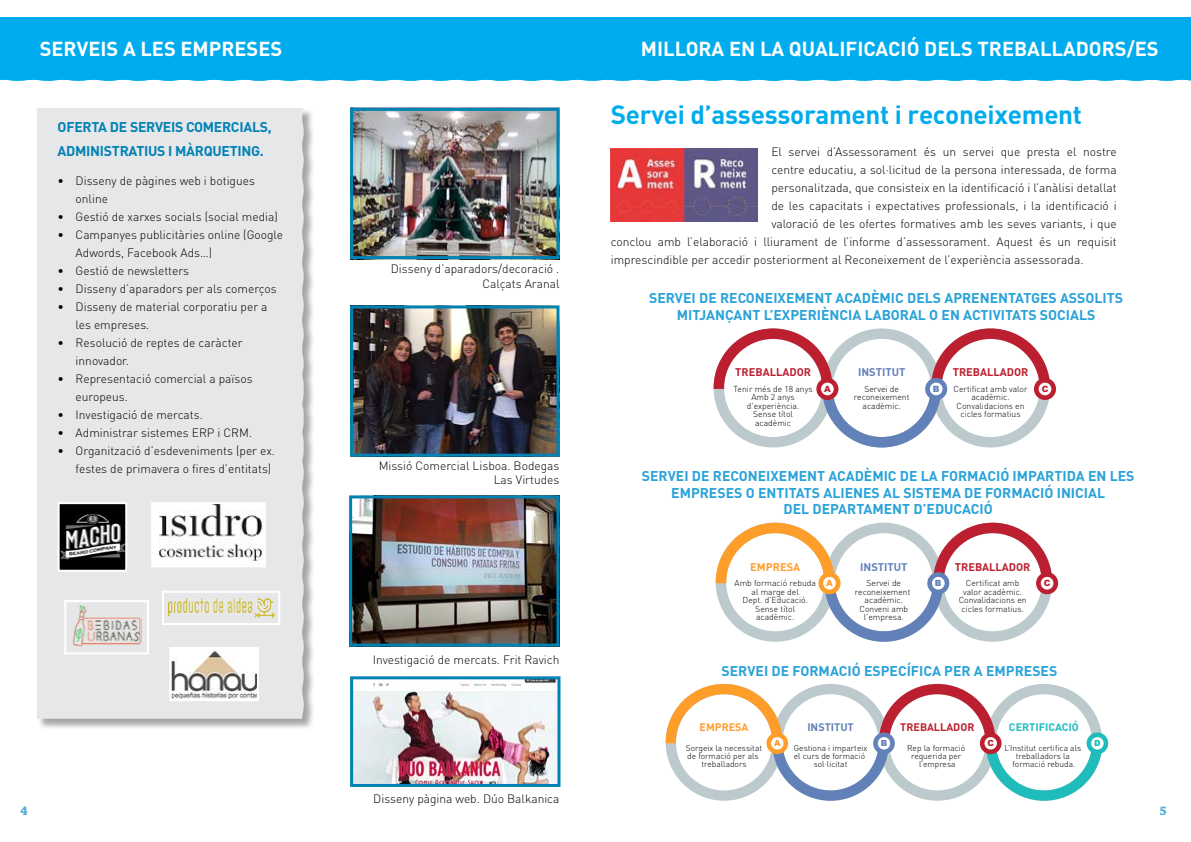
<style>
.page{position:relative;width:1191px;height:842px;background:#fff}
.page>*{position:absolute;margin:0;border:0;box-sizing:border-box;transform-origin:0 0}
.t1{font:700 26px "DIN Pro";letter-spacing:-.01em;color:#00aced}
.t2{font:700 20px "DIN Pro";color:#fff}
.t3{font:700 14px/16.8px "DIN Pro";color:#28a2d9;text-align:center}
.t4{font:700 14px/24px "DIN Pro";letter-spacing:-.02em;color:#0082b4}
.t5{font:700 13.2px "Chaparral Pro";color:#4aaacd}
.t6{font:700 13.2px "Chaparral Pro";color:#46b3da}
.t7{font:300 12px/18px "DIN Pro";color:#000}
.t8{font:700 11px "DIN Pro";color:#bc2030}
.t9{font:700 11px "DIN Pro";color:#6281b8}
.t10{font:700 11px "DIN Pro";color:#ff9d2a}
.t11{font:700 10.8px "DIN Pro";color:#20bcbc}
.t12{font:700 10.8px "DIN Pro";color:#bc2030}
.t13{font:700 10.8px "DIN Pro";color:#6281b8}
.t14{font:700 10.8px "DIN Pro";color:#ff9d2a}
.t15{font:300 8.6px/8.6px "DIN Pro";color:#000;text-align:center}
.t16{font:900 8.6px "Arial";color:#bc2030}
.t17{font:900 8.6px "Arial";color:#6281b8}
.t18{font:900 8.6px "Arial";color:#ff9d2a}
.t19{font:300 8.4px/8.4px "DIN Pro";color:#000;text-align:center}
.t20{font:900 8.4px "Arial";color:#ff9d2a}
.t21{font:900 8.4px "Arial";color:#6281b8}
.t22{font:900 8.4px "Arial";color:#bc2030}
.t23{font:900 8.4px "Arial";color:#20bcbc}
</style>
<div class="page">
<svg style="left:665px;top:684px;width:437px;height:117px"></svg>
<svg style="left:766px;top:732px;width:22px;height:22px"></svg>
<div style="left:873px;top:732px;width:21px;height:22px;background:#6281b8;border-radius:50%"></div>
<div style="left:980px;top:732px;width:21px;height:22px;background:#bc2030;border-radius:50%"></div>
<svg style="left:1086px;top:732px;width:22px;height:22px"></svg>
<div style="left:771px;top:737px;width:12px;height:12px;background:#fff;border-radius:50%"></div>
<div style="left:877px;top:737px;width:13px;height:12px;background:#fff;border-radius:50%"></div>
<div style="left:984px;top:737px;width:13px;height:12px;background:#fff;border-radius:50%"></div>
<div style="left:1091px;top:737px;width:12px;height:12px;background:#fff;border-radius:50%"></div>
<svg style="left:715px;top:523px;width:337px;height:119px"></svg>
<svg style="left:818px;top:572px;width:22px;height:22px"></svg>
<svg style="left:927px;top:572px;width:22px;height:22px"></svg>
<svg style="left:1036px;top:572px;width:22px;height:22px"></svg>
<div style="left:823px;top:577px;width:13px;height:12px;background:#fff;border-radius:50%"></div>
<div style="left:932px;top:577px;width:12px;height:12px;background:#fff;border-radius:50%"></div>
<div style="left:1040px;top:577px;width:13px;height:12px;background:#fff;border-radius:50%"></div>
<div style="left:0;top:17px;width:1191px;height:64px;background:#00aced"></div>
<img style="left:611px;top:148px;width:146px;height:73px">
<svg style="left:713px;top:328px;width:337px;height:119px"></svg>
<svg style="left:816px;top:378px;width:22px;height:22px"></svg>
<svg style="left:925px;top:378px;width:22px;height:22px"></svg>
<svg style="left:1034px;top:378px;width:22px;height:22px"></svg>
<div style="left:821px;top:383px;width:12px;height:12px;background:#fff;border-radius:50%"></div>
<div style="left:930px;top:383px;width:12px;height:12px;background:#fff;border-radius:50%"></div>
<div style="left:1038px;top:383px;width:13px;height:12px;background:#fff;border-radius:50%"></div>
<div style="left:37px;top:108px;width:278px;height:622px;background:#000;opacity:.35"></div>
<div style="left:37px;top:108px;width:267px;height:611px;background:#e6e7e8"></div>
<svg style="left:57px;top:501px;width:71px;height:72px;background:#585858"></svg>
<svg style="left:150px;top:501px;width:117px;height:67px"></svg>
<svg style="left:63px;top:599px;width:87px;height:56px;background:#e0dbd9"></svg>
<img style="left:168px;top:598px;width:106px;height:19px">
<div style="left:162px;top:591px;width:118px;height:34px;border:2px solid #fff"></div>
<img style="left:172px;top:650px;width:84px;height:48px">
<img style="left:354px;top:112px;width:201px;height:143px">
<div style="left:350px;top:108px;width:209px;height:151px;border:3px solid #0082b4"></div>
<img style="left:354px;top:309px;width:201px;height:144px">
<div style="left:350px;top:305px;width:209px;height:152px;border:3px solid #0082b4"></div>
<img style="left:353px;top:499px;width:202px;height:144px">
<div style="left:349px;top:495px;width:210px;height:152px;border:3px solid #0082b4"></div>
<img style="left:354px;top:680px;width:202px;height:103px">
<div style="left:350px;top:676px;width:210px;height:111px;border:3px solid #0082b4"></div>
<h2 class="t2" style="left:40px;top:36px;width:244px">SERVEIS A LES EMPRESES</h2>
<h2 class="t2" style="left:641px;top:36px;width:519px">MILLORA EN LA QUALIFICACIÓ DELS TREBALLADORS/ES</h2>
<h2 class="t2" style="left:36px;top:34px;width:244px">SERVEIS A LES EMPRESES</h2>
<h2 class="t2" style="left:631px;top:34px;width:244px">SERVEIS A LES EMPRESES</h2>
<p class="t4" style="left:58px;top:114px;width:215px">OFERTA DE SERVEIS COMERCIALS,<br>ADMINISTRATIUS I MÀRQUETING.</p>
<p class="t7" style="left:76px;top:171px;width:181px;text-indent:-18px">• Disseny de pàgines web i botigues online</p>
<p class="t7" style="left:58px;top:207px;width:222px">• Gestió de xarxes socials (social media)</p>
<p class="t7" style="left:76px;top:225px;width:209px;text-indent:-18px">• Campanyes publicitàries online (Google<br>Adwords, Facebook Ads…)</p>
<p class="t7" style="left:58px;top:261px;width:133px">• Gestió de newsletters</p>
<p class="t7" style="left:58px;top:279px;width:221px">• Disseny d’aparadors per als comerços</p>
<p class="t7" style="left:76px;top:297px;width:193px;text-indent:-18px">• Disseny de material corporatiu per a les empreses.</p>
<p class="t7" style="left:76px;top:333px;width:169px;text-indent:-18px">• Resolució de reptes de caràcter innovador.</p>
<p class="t7" style="left:76px;top:369px;width:178px;text-indent:-18px">• Representació comercial a països europeus.</p>
<p class="t7" style="left:58px;top:405px;width:147px">• Investigació de mercats.</p>
<p class="t7" style="left:58px;top:423px;width:196px">• Administrar sistemes ERP i CRM.</p>
<p class="t7" style="left:76px;top:441px;width:201px;text-indent:-18px">• Organització d’esdeveniments (per ex. festes de primavera o fires d’entitats)</p>
<p class="t7" style="left:391px;top:261px;width:170px;line-height:14.4px;text-align:right">Disseny d’aparadors/decoració .<br>Calçats Aranal</p>
<p class="t7" style="left:379px;top:458px;width:182px;line-height:14.4px;text-align:right">Missió Comercial Lisboa. Bodegas<br>Las Virtudes</p>
<p class="t7" style="left:373px;top:650px;width:188px">Investigació de mercats. Frit Ravich</p>
<h1 class="t1" style="left:611px;top:97px;width:473px">Servei d’assessorament i reconeixement</h1>
<p class="t7" style="left:771px;top:142px;width:347px">El servei d’Assessorament és un servei que presta el nostre</p>
<p class="t7" style="left:771px;top:160px;width:347px">centre educatiu, a sol·licitud de la persona interessada, de forma</p>
<p class="t7" style="left:771px;top:178px;width:347px">personalitzada, que consisteix en la identificació i l’anàlisi detallat</p>
<p class="t7" style="left:771px;top:196px;width:347px">de les capacitats i expectatives professionals, i la identificació i</p>
<p class="t7" style="left:771px;top:214px;width:347px">valoració de les ofertes formatives amb les seves variants, i que</p>
<p class="t7" style="left:611px;top:232px;width:507px">conclou amb l’elaboració i lliurament de l’informe d’assessorament. Aquest és un requisit</p>
<p class="t7" style="left:611px;top:250px;width:474px">imprescindible per accedir posteriorment al Reconeixement de l’experiència assessorada.</p>
<p class="t3" style="left:649px;top:289px;width:475px">SERVEI DE RECONEIXEMENT ACADÈMIC DELS APRENENTATGES ASSOLITS<br>MITJANÇANT L’EXPERIÈNCIA LABORAL O EN ACTIVITATS SOCIALS</p>
<p class="t8" style="left:735px;top:365px;width:77px">TREBALLADOR</p>
<p class="t9" style="left:858px;top:365px;width:49px">INSTITUT</p>
<p class="t8" style="left:952px;top:365px;width:77px">TREBALLADOR</p>
<p class="t15" style="left:733px;top:384px;width:81px">Tenir més de 18 anys<br>Amb 2 anys d'experiència.<br>Sense títol<br>acadèmic</p>
<p class="t15" style="left:953px;top:384px;width:75px">Certificat amb valor acadèmic.<br>Convalidacions en cicles formatius</p>
<p class="t16" style="left:824px;top:382px;width:8px">A</p>
<p class="t17" style="left:933px;top:382px;width:8px">B</p>
<p class="t16" style="left:1041px;top:382px;width:8px">C</p>
<p class="t15" style="left:854px;top:384px;width:57px">Servei de reconeixement acadèmic.</p>
<p class="t3" style="left:642px;top:467px;width:494px">SERVEI DE RECONEIXEMENT ACADÈMIC DE LA FORMACIÓ IMPARTIDA EN LES<br>EMPRESES O ENTITATS ALIENES AL SISTEMA DE FORMACIÓ INICIAL<br>DEL DEPARTAMENT D’EDUCACIÓ</p>
<p class="t10" style="left:750px;top:559px;width:51px">EMPRESA</p>
<p class="t9" style="left:860px;top:559px;width:49px">INSTITUT</p>
<p class="t8" style="left:954px;top:559px;width:77px">TREBALLADOR</p>
<p class="t15" style="left:734px;top:578px;width:83px">Amb formació rebuda al marge del<br>Dept. d’Educació.<br>Sense títol<br>acadèmic.</p>
<p class="t15" style="left:958px;top:578px;width:69px">Certificat amb valor acadèmic.<br>Convalidacions en cicles formatius.</p>
<p class="t18" style="left:826px;top:577px;width:8px">A</p>
<p class="t17" style="left:935px;top:577px;width:8px">B</p>
<p class="t16" style="left:1043px;top:577px;width:8px">C</p>
<p class="t15" style="left:855px;top:578px;width:57px">Servei de reconeixement acadèmic.<br>Conveni amb l'empresa.</p>
<p class="t3" style="left:721px;top:661px;width:337px">SERVEI DE FORMACIÓ ESPECÍFICA PER A EMPRESES</p>
<p class="t14" style="left:699px;top:720px;width:50px">EMPRESA</p>
<p class="t13" style="left:807px;top:720px;width:48px">INSTITUT</p>
<p class="t12" style="left:900px;top:720px;width:76px">TREBALLADOR</p>
<p class="t11" style="left:1009px;top:720px;width:71px">CERTIFICACIÓ</p>
<p class="t19" style="left:686px;top:743px;width:78px">Sorgeix la necessitat de formació per als treballadors</p>
<p class="t19" style="left:907px;top:743px;width:60px">Rep la formació requerida per l’empresa</p>
<p class="t19" style="left:1004px;top:743px;width:78px">L’Institut certifica als treballadors la formació rebuda.</p>
<p class="t20" style="left:774px;top:737px;width:8px">A</p>
<p class="t21" style="left:880px;top:737px;width:8px">B</p>
<p class="t22" style="left:987px;top:737px;width:8px">C</p>
<p class="t23" style="left:1094px;top:737px;width:8px">D</p>
<p class="t19" style="left:794px;top:743px;width:75px">Gestiona i imparteix el curs de formació sol·licitat</p>
<p class="t7" style="left:373px;top:789px;width:188px">Disseny pàgina web. Dúo Balkanica</p>
<p class="t5" style="left:21px;top:803px;width:9px">4</p>
<p class="t6" style="left:1159px;top:803px;width:9px">5</p>
</div>
